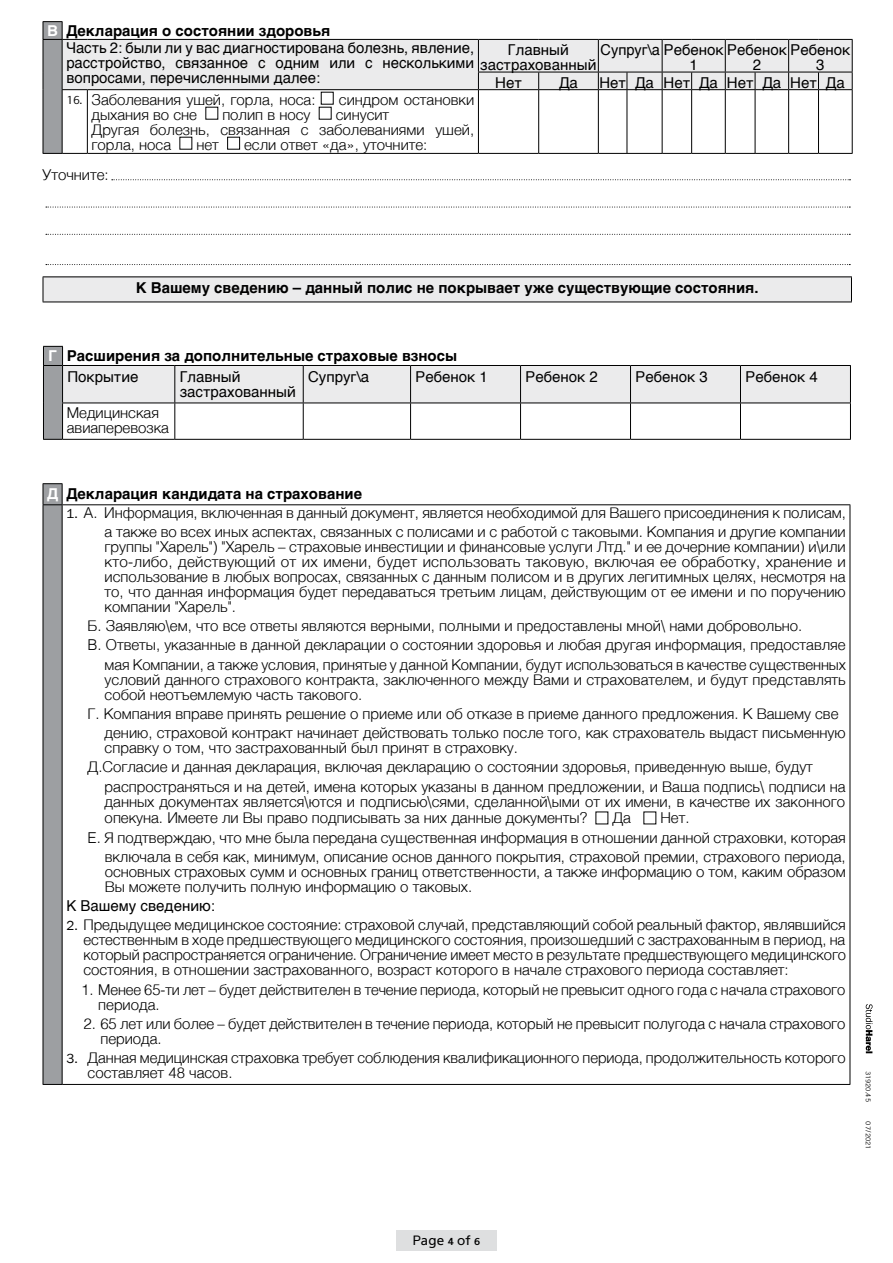
<style>
.page{position:relative;width:893px;height:1263px;background:#fff}
.page>*{position:absolute;margin:0;border:0;box-sizing:border-box;transform-origin:0 0}
.t1{font:300 15px/15px "Helvetica";color:#000}
.t2{font:15px/15px "Helvetica";color:#000}
.t3{font:700 15px "Helvetica";color:#000}
.t4{font:700 15px "Helvetica";color:#fff}
.t5{font:300 15px "MF Protocol Harel";color:#000}
.t6{font:500 13.5px "MF Protocol Harel";letter-spacing:.005em;color:#000}
.t7{font:13.2px "Franklin Gothic";color:#000}
.t8{font:300 9px "MF Protocol Harel";color:#000}
</style>
<div class="page">
<div style="left:396px;top:1230px;width:101px;height:21px;background:#dedfe0"></div>
<svg style="left:866px;top:1004px;width:7px;height:49px"></svg>
<svg style="left:112px;top:179px;width:738px;height:1px"></svg>
<svg style="left:46px;top:207px;width:804px;height:1px"></svg>
<svg style="left:46px;top:234px;width:804px;height:1px"></svg>
<svg style="left:46px;top:264px;width:804px;height:1px"></svg>
<svg style="left:43px;top:21px;width:810px;height:133px"></svg>
<div style="left:227px;top:137px;width:13px;height:13px;border:1px solid #000"></div>
<div style="left:43px;top:277px;width:808px;height:25px;background:#ebebec"></div>
<hr style="left:43px;top:276px;width:809px;height:1px;background:#000">
<svg style="left:851px;top:277px;width:1px;height:25px"></svg>
<svg style="left:43px;top:277px;width:1px;height:25px"></svg>
<hr style="left:43px;top:302px;width:809px;height:1px;background:#000">
<hr style="left:62px;top:504px;width:788px;height:1px;background:#000">
<hr style="left:850px;top:505px;width:1px;height:579px;background:#000">
<hr style="left:62px;top:1084px;width:788px;height:1px;background:#000">
<svg style="left:43px;top:483px;width:20px;height:602px"></svg>
<hr style="left:740px;top:439px;width:111px;height:1px;background:#000">
<hr style="left:850px;top:366px;width:1px;height:37px;background:#000">
<hr style="left:850px;top:403px;width:1px;height:36px;background:#000">
<hr style="left:740px;top:365px;width:111px;height:1px;background:#000">
<svg style="left:43px;top:346px;width:807px;height:94px"></svg>
<p class="t4" style="left:47px;top:19px;width:12px">В</p>
<p class="t3" style="left:66px;top:19px;width:265px">Декларация о состоянии здоровья</p>
<p class="t2" style="left:66px;top:40px;width:409px;text-align:right">Часть 2: были ли у вас диагностирована болезнь, явление, несколькими</p>
<p class="t2" style="left:480px;top:43px;width:118px;text-align:center">Главный застрахованный</p>
<p class="t2" style="left:689px;top:43px;width:162px;text-indent:-89px">Супруг а\ Ребенок Ребенок Ребенок<br>1</p>
<p class="t2" style="left:66px;top:55px;width:255px">расстройство,<br>вопросами, перечисленными далее:</p>
<p class="t2" style="left:753px;top:58px;width:10px">2</p>
<p class="t2" style="left:816px;top:58px;width:10px">3</p>
<p class="t2" style="left:176px;top:55px;width:74px">связанное</p>
<p class="t2" style="left:258px;top:55px;width:9px">с</p>
<p class="t2" style="left:275px;top:55px;width:46px">одним</p>
<p class="t2" style="left:365px;top:55px;width:9px">с</p>
<p class="t2" style="left:329px;top:55px;width:27px">или</p>
<p class="t2" style="left:495px;top:75px;width:28px">Нет</p>
<p class="t2" style="left:559px;top:75px;width:20px">Да</p>
<p class="t2" style="left:599px;top:75px;width:28px">Нет</p>
<p class="t2" style="left:635px;top:75px;width:20px">Да</p>
<p class="t2" style="left:664px;top:75px;width:28px">Нет</p>
<p class="t2" style="left:699px;top:75px;width:20px">Да</p>
<p class="t2" style="left:727px;top:75px;width:28px">Нет</p>
<p class="t2" style="left:762px;top:75px;width:20px">Да</p>
<p class="t2" style="left:790px;top:75px;width:28px">Нет</p>
<p class="t2" style="left:826px;top:75px;width:20px">Да</p>
<p class="t5" style="left:66px;top:90px;width:18px">16.</p>
<p class="t1" style="left:92px;top:91px;width:225px">Заболевания ушей, горла, носа:</p>
<p class="t1" style="left:339px;top:91px;width:137px">синдром остановки</p>
<p class="t1" style="left:92px;top:106px;width:107px">дыхания во сне</p>
<p class="t1" style="left:150px;top:121px;width:61px">болезнь,</p>
<p class="t1" style="left:92px;top:121px;width:49px">Другая</p>
<p class="t1" style="left:222px;top:106px;width:90px">полип в носу</p>
<p class="t1" style="left:220px;top:121px;width:71px">связанная</p>
<p class="t1" style="left:301px;top:121px;width:9px">с</p>
<p class="t1" style="left:336px;top:106px;width:55px">синусит</p>
<p class="t1" style="left:319px;top:121px;width:107px">заболеваниями</p>
<p class="t1" style="left:435px;top:121px;width:40px">ушей,</p>
<p class="t1" style="left:43px;top:128px;width:130px;line-height:30.2px;text-indent:49px">горла, носа<br>Уточните:</p>
<p class="t1" style="left:196px;top:136px;width:24px">нет</p>
<p class="t1" style="left:244px;top:136px;width:185px">если ответ «да ,» уточните:</p>
<p class="t3" style="left:136px;top:276px;width:624px">К Вашему сведению – данный полис не покрывает уже существующие состояния.</p>
<p class="t4" style="left:48px;top:344px;width:10px">Г</p>
<p class="t3" style="left:67px;top:344px;width:392px">Расширения за дополнительные страховые взносы</p>
<p class="t2" style="left:67px;top:369px;width:73px">Покрытие</p>
<p class="t1" style="left:67px;top:404px;width:104px">Медицинская авиаперевозка</p>
<p class="t2" style="left:180px;top:369px;width:62px">Главный</p>
<p class="t2" style="left:180px;top:384px;width:118px">застрахованный</p>
<p class="t2" style="left:308px;top:369px;width:63px">Супруг а\</p>
<p class="t2" style="left:415px;top:369px;width:74px">Ребенок 1</p>
<p class="t2" style="left:525px;top:369px;width:74px">Ребенок 2</p>
<p class="t2" style="left:635px;top:369px;width:74px">Ребенок 3</p>
<p class="t2" style="left:745px;top:369px;width:74px">Ребенок 4</p>
<p class="t4" style="left:47px;top:481px;width:13px">Д</p>
<p class="t3" style="left:66px;top:481px;width:297px">Декларация кандидата на страхование</p>
<p class="t1" style="left:83px;top:504px;width:764px">A. Информация, включенная в данный документ, является необходимой для Вашего присоединения к полисам,</p>
<p class="t7" style="left:66px;top:506px;width:13px">1.</p>
<p class="t1" style="left:105px;top:523px;width:743px;text-align:justify">а также во всех иных аспектах, связанных с полисами си работой с таковыми. Компания и другие компании группы ״Харель ״)״ Харель – страховые инвестиции и финансовые услуги Лтд и״. ее дочерние компании \и) или кто-либо, действующий от их имени, будет использовать таковую, включая ее обработку, хранение и использование в любых вопросах, связанных с данным полисом ви других легитимных целях, несмотря на то, что данная информация будет передаваться третьим лицам, действующим от ее имени и по поручению компании ״Харель .״</p>
<p class="t1" style="left:88px;top:617px;width:716px">Б. Заявляю\ем, что все ответы являются верными, полными и предоставлены мной\ нами добровольно.</p>
<p class="t1" style="left:88px;top:637px;width:759px">B. Ответы, указанные в данной декларации о состоянии здоровья и любая другая информация, предоставляе</p>
<p class="t1" style="left:105px;top:656px;width:743px">мая Компании а, также условия, принятые у данной Компании, будут использоваться в качестве существенных</p>
<p class="t1" style="left:105px;top:671px;width:743px">условий данного страхового контракта, заключенного между Вами и страхователем и, будут представлять собой неотъемлемую часть такового.</p>
<p class="t1" style="left:105px;top:703px;width:743px;line-height:19.2px;text-indent:-17px">.Г Компания вправе принять решение о приеме или об отказе в приеме данного предложения К. Вашему све дению, страховой контракт начинает действовать только после того, как страхователь выдаст письменную</p>
<p class="t1" style="left:105px;top:739px;width:415px">справку о том, что застрахованный был принят в страховку.</p>
<p class="t1" style="left:88px;top:759px;width:727px">Д.Согласие и данная декларация, включая декларацию о состоянии здоровья, приведенную выше, будут</p>
<p class="t1" style="left:105px;top:778px;width:743px">распространяться и на детей, имена которых указаны в данном предложении и, Ваша подпись\ подписи на</p>
<p class="t1" style="left:660px;top:792px;width:186px;line-height:16.5px;text-indent:-556px">данных документах является\ются и подписью\сями, сделанной\ыми от их имени в, качестве их законного<br>Нет.</p>
<p class="t1" style="left:105px;top:809px;width:484px">опекуна. Имеете ли Вы право подписывать за них данные документы?</p>
<p class="t1" style="left:88px;top:829px;width:760px">E Я. подтверждаю, что мне была передана существенная информация в отношении данной страховки, которая</p>
<p class="t1" style="left:105px;top:848px;width:743px">включала в себя как, минимум, описание основ данного покрытия, страховой премии, страхового периода,</p>
<p class="t1" style="left:105px;top:863px;width:743px">основных страховых сумм и основных границ ответственности а, также информацию о том, каким образом<br>Вы можете получить полную информацию о таковых.</p>
<p class="t2" style="left:66px;top:899px;width:150px">К Вашему сведению:</p>
<p class="t1" style="left:83px;top:916px;width:764px">Предыдущее медицинское состояние: страховой случай, представляющий собой реальный фактор, являвшийся</p>
<p class="t1" style="left:612px;top:809px;width:20px">Да</p>
<p class="t7" style="left:66px;top:918px;width:13px">2.</p>
<p class="t1" style="left:83px;top:931px;width:764px;text-align:justify">естественным в ходе предшествующего медицинского состояния, произошедший с застрахованным в период, на который распространяется ограничение. Ограничение имеет место в результате предшествующего медицинского состояния в, отношении застрахованного, возраст которого в начале страхового периода составляет:</p>
<p class="t1" style="left:98px;top:981px;width:748px;text-indent:-17px">1. Менее 65-ти лет – будет действителен в течение периода, который не превысит одного года с начала страхового периода.</p>
<p class="t1" style="left:100px;top:1015px;width:747px;text-indent:-17px">2. 65 лет или более – будет действителен в течение периода, который не превысит полугода с начала страхового периода.</p>
<p class="t1" style="left:88px;top:1049px;width:760px">Данная медицинская страховка требует соблюдения квалификационного периода, продолжительность которого</p>
<p class="t7" style="left:66px;top:1051px;width:13px">3.</p>
<p class="t1" style="left:88px;top:1064px;width:146px">составляет 48 часов.</p>
<p class="t8" style="left:874px;top:1070px;width:33px;rotate:90deg">31920.45</p>
<p class="t8" style="left:874px;top:1121px;width:30px;rotate:90deg">07/2021</p>
<p class="t6" style="left:413px;top:1233px;width:69px">Page 4 of 6</p>
</div>
